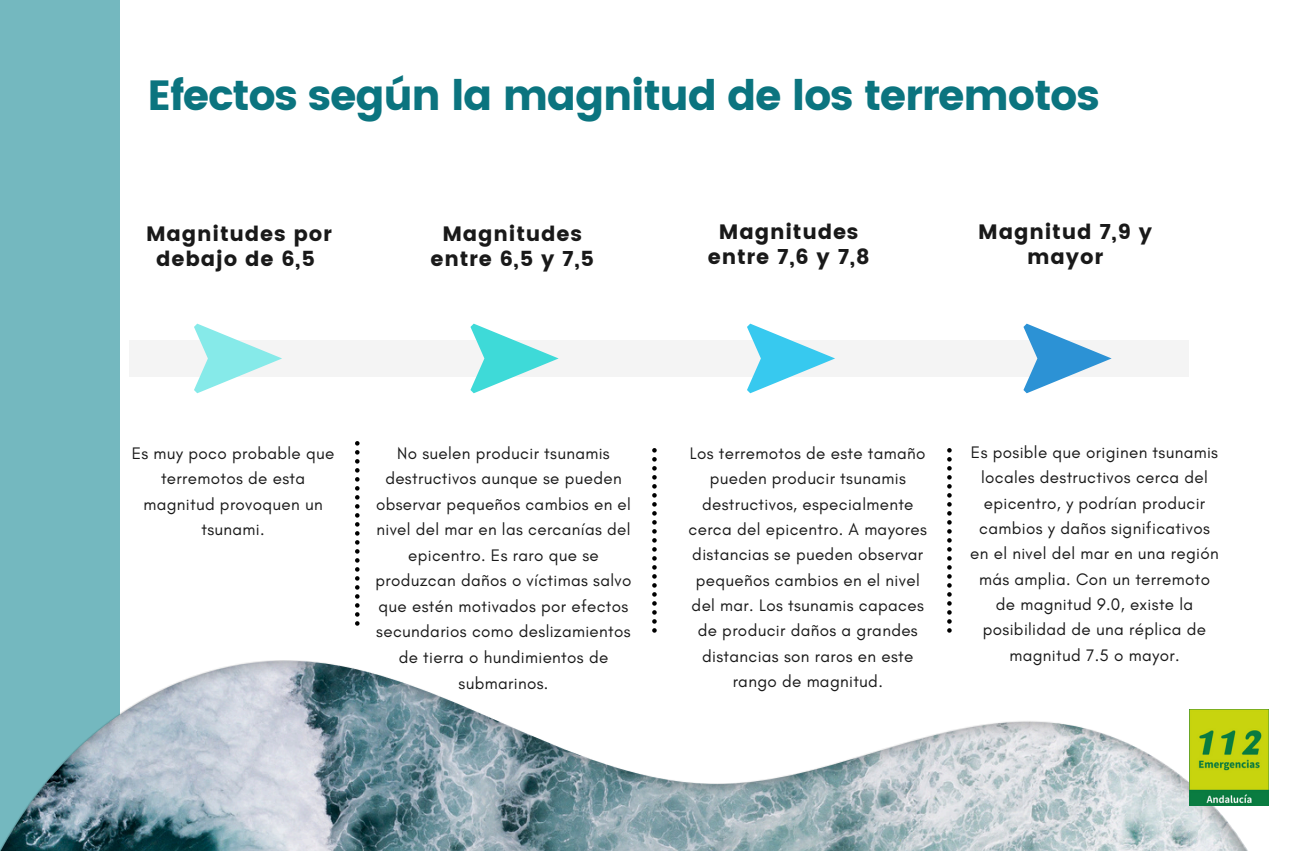
<style>
.page{position:relative;width:1304px;height:851px;background:#fff}
.page>*{position:absolute;margin:0;border:0;box-sizing:border-box;transform-origin:0 0}
.t1{font:42px "Poppins";letter-spacing:-.03em;color:#0b747f}
.t2{font:20.8px/25.6px "Poppins";letter-spacing:.04em;color:#191919;text-align:center}
.t3{font:17px/25.4px "Glacial Indifference";letter-spacing:.02em;color:#191919;text-align:center}
</style>
<div class="page">
<div style="left:130px;top:340px;width:1059px;height:36px;background:#f4f4f4"></div>
<svg style="left:194px;top:323px;width:88px;height:70px"></svg>
<svg style="left:470px;top:323px;width:88px;height:70px"></svg>
<svg style="left:747px;top:323px;width:88px;height:70px"></svg>
<svg style="left:1023px;top:323px;width:88px;height:70px"></svg>
<div style="left:0;top:0;width:120px;height:850px;background:#74b8bf"></div>
<img style="left:0;top:660px;width:1269px;height:190px">
<svg style="left:355px;top:441px;width:4px;height:184px"></svg>
<svg style="left:652px;top:448px;width:4px;height:184px"></svg>
<svg style="left:947px;top:448px;width:4px;height:184px"></svg>
<img style="left:1189px;top:709px;width:79px;height:96px">
<h2 class="t1" style="left:147px;top:70px;width:953px">Efectos según la magnitud de los terremotos</h2>
<h2 class="t2" style="left:146px;top:220px;width:187px">Magnitudes por debajo de 6,5</h2>
<p class="t2" style="left:430px;top:220px;width:165px">Magnitudes entre 6,5 y 7,5</p>
<p class="t2" style="left:708px;top:219px;width:163px">Magnitudes entre 7,6 y 7,8</p>
<p class="t2" style="left:978px;top:219px;width:175px">Magnitud 7,9 y mayor</p>
<h2 class="t3" style="left:132px;top:440px;width:204px">Es muy poco probable que terremotos de esta magnitud provoquen un tsunami.</h2>
<h2 class="t3" style="left:375px;top:440px;width:257px">No suelen producir tsunamis destructivos aunque se pueden observar pequeños cambios en el nivel del mar en las cercanías del epicentro. Es raro que se produzcan daños o víctimas salvo que estén motivados por efectos secundarios como deslizamientos de tierra o hundimientos de submarinos.</h2>
<p class="t3" style="left:688px;top:440px;width:240px">Los terremotos de este tamaño pueden producir tsunamis destructivos, especialmente cerca del epicentro. A mayores distancias se pueden observar pequeños cambios en el nivel del mar. Los tsunamis capaces de producir daños a grandes distancias son raros en este rango de magnitud.</p>
<p class="t3" style="left:970px;top:439px;width:250px">Es posible que originen tsunamis locales destructivos cerca del epicentro, y podrían producir cambios y daños significativos en el nivel del mar en una región más amplia. Con un terremoto de magnitud 9.0, existe la posibilidad de una réplica de magnitud 7.5 o mayor.</p>
</div>
